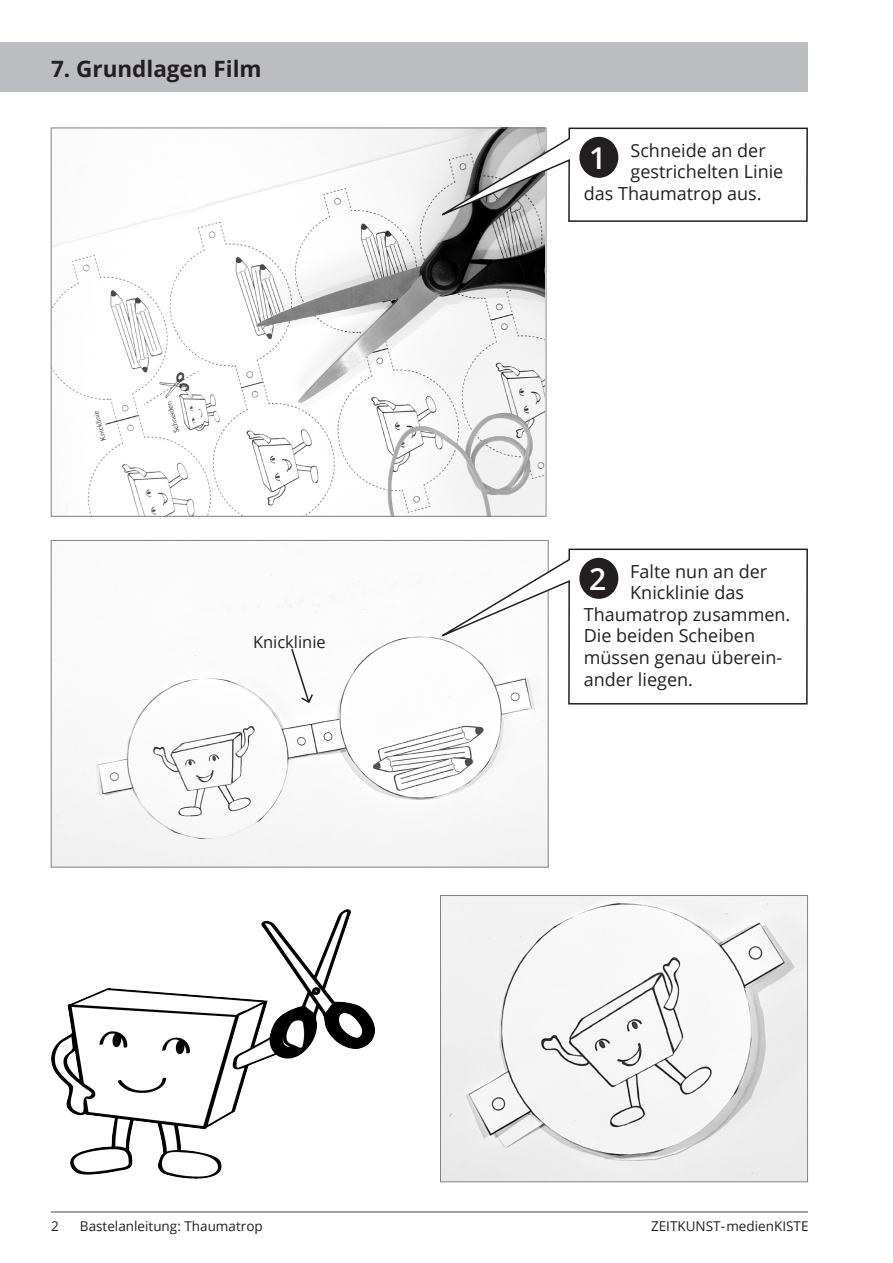
<style>
.page{position:relative;width:893px;height:1263px;background:#fff}
.page>*{position:absolute;margin:0;border:0;box-sizing:border-box;transform-origin:0 0}
.t1{font:700 22.5px "Open Sans";color:#231f20}
.t2{font:18px "Open Sans";color:#231f20}
.t3{font:16.5px "Open Sans";color:#231f20}
.t4{font:13.5px "Open Sans";color:#231f20}
.s1{font-weight:600;font-size:30px;color:#fff}
</style>
<div class="page">
<hr style="left:51px;top:1211px;width:757px;height:2px;background:#808285">
<div style="left:0;top:43px;width:808px;height:49px;background:#bcbdc0"></div>
<img style="left:53px;top:575px;width:494px;height:290px">
<img style="left:53px;top:130px;width:491px;height:385px">
<img style="left:442px;top:897px;width:364px;height:283px">
<div style="left:440px;top:895px;width:368px;height:287px;border:1px solid #808285"></div>
<svg style="left:290px;top:647px;width:24px;height:57px"></svg>
<svg style="left:422px;top:127px;width:386px;height:98px"></svg>
<div style="left:579px;top:137px;width:39px;height:41px;background:#231f20;border-radius:50%"></div>
<svg style="left:422px;top:548px;width:386px;height:157px"></svg>
<div style="left:579px;top:558px;width:39px;height:41px;background:#231f20;border-radius:50%"></div>
<img style="left:51px;top:910px;width:323px;height:268px">
<p class="t1" style="left:51px;top:53px;width:212px">7. Grundlagen Film</p>
<p class="t3" style="left:253px;top:631px;width:74px">Knicklinie</p>
<p class="t4" style="left:51px;top:1217px;width:9px">2</p>
<p class="t4" style="left:80px;top:1216px;width:184px">Bastelanleitung: Thaumatrop</p>
<p class="t2" style="left:589px;top:138px;width:178px"><span class="s1">1</span> Schneide an der</p>
<p class="t2" style="left:630px;top:159px;width:154px">gestrichelten Linie</p>
<p class="t2" style="left:584px;top:181px;width:179px">das Thaumatrop aus.</p>
<p class="t2" style="left:589px;top:559px;width:179px"><span class="s1">2</span> Falte nun an der</p>
<p class="t2" style="left:630px;top:580px;width:115px">Knicklinie das</p>
<p class="t2" style="left:584px;top:602px;width:208px">Thaumatrop zusammen.</p>
<p class="t2" style="left:584px;top:623px;width:173px">Die beiden Scheiben</p>
<p class="t2" style="left:584px;top:645px;width:200px">müssen genau überein-</p>
<p class="t2" style="left:584px;top:667px;width:111px">ander liegen.</p>
<p class="t4" style="left:651px;top:1216px;width:159px">ZEITKUNST-medienKISTE</p>
</div>
